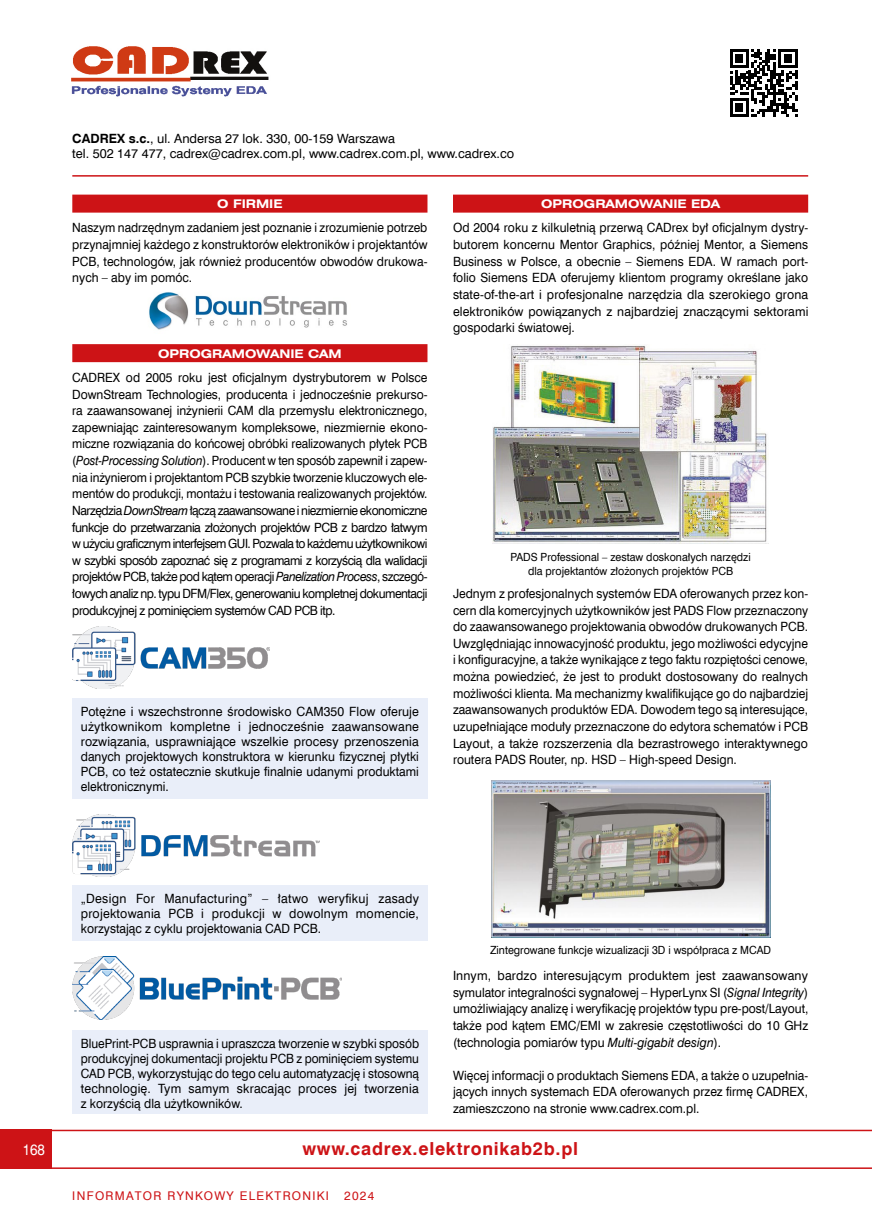
<style>
.page{position:relative;width:872px;height:1225px;background:#fff}
.page>*{position:absolute;margin:0;border:0;box-sizing:border-box;transform-origin:0 0}
.t1{font:700 18px "Swis 721 EU";letter-spacing:.04em;color:#cd1316}
.t2{font:15px "Swis 721 EU";color:#fff;scale:.9 1}
.t3{font:12.75px/16.6px "Swis 721 EU";color:#000;text-align:justify;scale:.95 1}
.t4{font:12.75px/15px "Swis 721 EU";color:#000;text-align:justify}
.t5{font:12.75px/15px "Swis 721 EU";color:#000;text-align:justify;scale:.94 1}
.t6{font:700 12px "Swis 721 Ex EU";color:#fff}
.t7{font:12px "Swis 721 EU";letter-spacing:.11em;color:#cd1316}
.t8{font:11.25px/13.5px "Swis 721 EU";color:#000;text-align:center;scale:.95 1}
.s1{font-weight:700}
.s2{font-style:italic}
</style>
<div class="page">
<div style="left:0;top:1129px;width:51px;height:40px;background:#cd1316"></div>
<hr style="left:72px;top:175px;width:736px;height:2px;background:#cd1316">
<hr style="left:51px;top:1129px;width:821px;height:2px;background:#cd1316">
<hr style="left:51px;top:1167px;width:821px;height:2px;background:#cd1316">
<div style="left:72px;top:195px;width:355px;height:18px;background:#cd1316"></div>
<div style="left:72px;top:344px;width:355px;height:18px;background:#cd1316"></div>
<div style="left:453px;top:195px;width:355px;height:18px;background:#cd1316"></div>
<img style="left:71px;top:46px;width:198px;height:51px">
<img style="left:72px;top:957px;width:269px;height:62px">
<img style="left:72px;top:626px;width:197px;height:63px">
<img style="left:72px;top:814px;width:247px;height:62px">
<img style="left:149px;top:292px;width:198px;height:38px">
<img style="left:491px;top:781px;width:279px;height:156px">
<img style="left:492px;top:345px;width:275px;height:198px">
<svg style="left:730px;top:49px;width:67px;height:68px"></svg>
<div style="left:72px;top:698px;width:355px;height:101px;background:#e9eef9"></div>
<div style="left:72px;top:1030px;width:355px;height:83px;background:#e9eef9"></div>
<div style="left:72px;top:885px;width:355px;height:55px;background:#e9eef9"></div>
<p class="t4" style="left:72px;top:131px;width:443px"><span class="s1">CADREX s.c.</span>, ul. Andersa 27 lok. 330, 00-159 Warszawa<br>tel. 502 147 477, cadrex@cadrex.com.pl, www.cadrex.com.pl, www.cadrex.co</p>
<p class="t6" style="left:217px;top:197px;width:67px">O FIRMIE</p>
<p class="t5" style="left:72px;top:220px;width:379px;line-height:16.6px">Naszym nadrzędnym zadaniem jest poznanie i zrozumienie potrzeb przynajmniej każdego z konstruktorów elektroników i projektantów PCB, technologów, jak również producentów obwodów drukowa&shy;nych – aby im pomóc.</p>
<p class="t6" style="left:541px;top:197px;width:180px">OPROGRAMOWANIE EDA</p>
<p class="t3" style="left:453px;top:220px;width:375px">Od 2004 roku z kilkuletnią przerwą CADrex był oficjalnym dystry&shy;butorem koncernu Mentor Graphics, później Mentor, a Siemens Business w Polsce, a obecnie – Siemens EDA. W ramach port&shy;folio Siemens EDA oferujemy klientom programy określane jako state-of-the-art i profesjonalne narzędzia dla szerokiego grona elektroników powiązanych z najbardziej znaczącymi sektorami gospodarki światowej.</p>
<p class="t6" style="left:158px;top:346px;width:185px">OPROGRAMOWANIE CAM</p>
<p class="t3" style="left:72px;top:369px;width:375px">CADREX od 2005 roku jest oficjalnym dystrybutorem w Polsce DownStream Technologies, producenta i jednocześnie prekurso&shy;ra zaawansowanej inżynierii CAM dla przemysłu elektronicznego, zapewniając zainteresowanym kompleksowe, niezmiernie ekono&shy;miczne rozwiązania do końcowej obróbki realizowanych płytek PCB (<span class="s2">Post-Processing Solution</span>). Producent w ten sposób zapewnił i zapew&shy;nia inżynierom i projektantom PCB szybkie tworzenie kluczowych ele&shy;mentów do produkcji, montażu i testowania realizowanych projektów.<br>Narzędzia <span class="s2">DownStream</span> łączą zaawansowane i niezmiernie ekonomiczne funkcje do przetwarzania złożonych projektów PCB z bardzo łatwym w użyciu graficznym interfejsem GUI. Pozwala to każdemu użytkownikowi w szybki sposób zapoznać się z programami z korzyścią dla walidacji projektów PCB, także pod kątem operacji <span class="s2">Panelization Process</span>, szczegó&shy;łowych analiz np. typu DFM/Flex, generowaniu kompletnej dokumentacji produkcyjnej z pominięciem systemów CAD PCB itp.</p>
<p class="t4" style="left:81px;top:704px;width:340px">Potężne i wszechstronne środowisko CAM350 Flow oferuje użytkownikom kompletne i jednocześnie zaawansowane rozwiązania, usprawniające wszelkie procesy przenoszenia danych projektowych konstruktora w kierunku fizycznej płytki PCB, co też ostatecznie skutkuje finalnie udanymi produktami elektronicznymi.</p>
<p class="t8" style="left:510px;top:551px;width:254px">PADS Professional – zestaw doskonałych narzędzi dla projektantów złożonych projektów PCB</p>
<p class="t3" style="left:453px;top:585px;width:375px">Jednym z profesjonalnych systemów EDA oferowanych przez kon&shy;cern dla komercyjnych użytkowników jest PADS Flow przeznaczony do zaawansowanego projektowania obwodów drukowanych PCB.<br>Uwzględniając innowacyjność produktu, jego możliwości edycyjne i konfiguracyjne, a także wynikające z tego faktu rozpiętości cenowe, można powiedzieć, że jest to produkt dostosowany do realnych możliwości klienta. Ma mechanizmy kwalifikujące go do najbardziej zaawansowanych produktów EDA. Dowodem tego są interesujące, uzupełniające moduły przeznaczone do edytora schematów i PCB Layout, a także rozszerzenia dla bezrastrowego interaktywnego routera PADS Router, np. HSD – High-speed Design.</p>
<p class="t4" style="left:81px;top:891px;width:340px">„Design For Manufacturing” – łatwo weryfikuj zasady projektowania PCB i produkcji w dowolnym momencie, korzystając z cyklu projektowania CAD PCB.</p>
<p class="t5" style="left:81px;top:1036px;width:361px">BluePrint-PCB usprawnia i upraszcza tworzenie w szybki sposób produkcyjnej dokumentacji projektu PCB z pominięciem systemu CAD PCB, wykorzystując do tego celu automatyzację i stosowną technologię. Tym samym skracając proces jej tworzenia z korzyścią dla użytkowników.</p>
<p class="t8" style="left:490px;top:943px;width:297px">Zintegrowane funkcje wizualizacji 3D i współpraca z MCAD</p>
<p class="t4" style="left:453px;top:967px;width:357px;line-height:16.6px">Innym, bardzo interesującym produktem jest zaawansowany symulator integralności sygnałowej – HyperLynx SI (<span class="s2">Signal Integrity</span>) umożliwiający analizę i weryfikację projektów typu pre-post/Layout, także pod kątem EMC/EMI w zakresie częstotliwości do 10 GHz (technologia pomiarów typu <span class="s2">Multi-gigabit design</span>).</p>
<p class="t3" style="left:453px;top:1067px;width:375px">Więcej informacji o produktach Siemens EDA, a także o uzupełnia&shy;jących innych systemach EDA oferowanych przez firmę CADREX, zamieszczono na stronie www.cadrex.com.pl.</p>
<p class="t2" style="left:23px;top:1140px;width:26px">168</p>
<h1 class="t1" style="left:302px;top:1137px;width:277px">www.cadrex.elektronikab2b.pl</h1>
<p class="t7" style="left:72px;top:1188px;width:258px">INFORMATOR RYNKOWY ELEKTRONIKI</p>
<p class="t7" style="left:344px;top:1188px;width:32px">2024</p>
</div>
